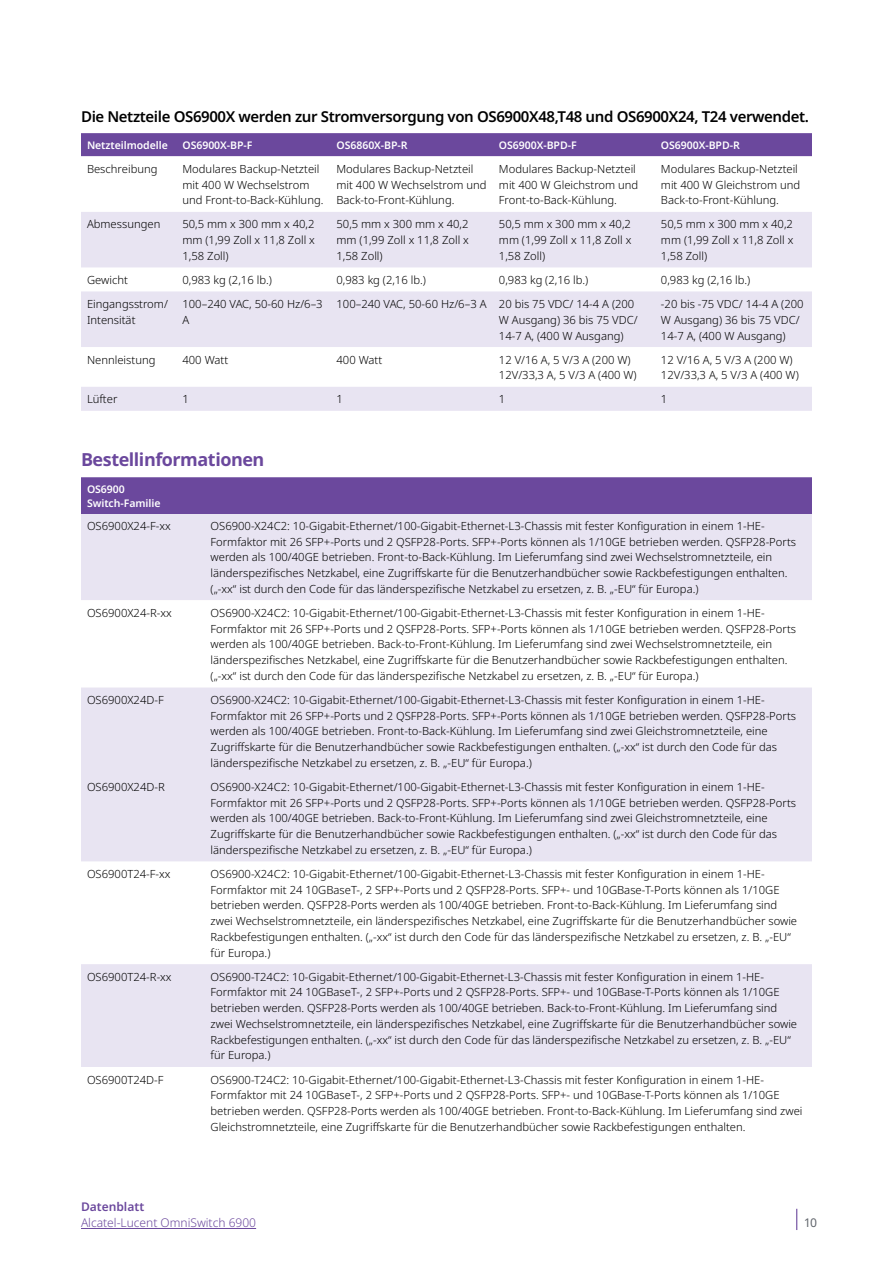
<style>
.page{position:relative;width:893px;height:1263px;background:#fff}
.page>*{position:absolute;margin:0;border:0;box-sizing:border-box;transform-origin:0 0}
.t1{font:700 18px "Noto Sans";letter-spacing:-.025em;color:#6b489d}
.t2{font:600 15px "Noto Sans";letter-spacing:-.025em;color:#000}
.t3{font:300 12px "Noto Sans";color:#6b489d}
.t4{font:600 12px "Noto Sans";color:#6b489d}
.t5{font:12px "Noto Sans";color:#5f636a}
.t6{font:300 11.25px/15.8px "Noto Sans";color:#000}
.t7{font:600 10.5px/13.5px "Noto Sans";letter-spacing:-.005em;color:#fff}
</style>
<div class="page">
<svg style="left:796px;top:1209px;width:1px;height:21px"></svg>
<hr style="left:81px;top:1228px;width:175px;height:1px;background:#6b489d">
<div style="left:81px;top:133px;width:731px;height:23px;background:#6b489d"></div>
<svg style="left:81px;top:156px;width:731px;height:1px"></svg>
<svg style="left:81px;top:212px;width:731px;height:199px;fill:#e8e4f2"></svg>
<div style="left:81px;top:477px;width:731px;height:37px;background:#6b489d"></div>
<svg style="left:81px;top:514px;width:731px;height:553px;fill:#e8e4f2"></svg>
<svg style="left:81px;top:600px;width:731px;height:87px"></svg>
<h2 class="t2" style="left:81px;top:106px;width:730px">Die Netzteile OS6900X werden zur Stromversorgung von OS6900X48,T48 und OS6900X24, T24 verwendet.</h2>
<p class="t7" style="left:87px;top:139px;width:82px">Netzteilmodelle</p>
<p class="t7" style="left:182px;top:139px;width:72px">OS6900X-BP-F</p>
<p class="t7" style="left:336px;top:139px;width:73px">OS6860X-BP-R</p>
<p class="t7" style="left:499px;top:139px;width:79px">OS6900X-BPD-F</p>
<p class="t7" style="left:661px;top:139px;width:80px">OS6900X-BPD-R</p>
<p class="t6" style="left:87px;top:161px;width:72px">Beschreibung</p>
<p class="t6" style="left:182px;top:161px;width:143px">Modulares Backup-Netzteil mit 400 W Wechselstrom und Front-to-Back-Kühlung.</p>
<p class="t6" style="left:336px;top:161px;width:151px">Modulares Backup-Netzteil mit 400 W Wechselstrom und<br>Back-to-Front-Kühlung.</p>
<p class="t6" style="left:499px;top:161px;width:141px">Modulares Backup-Netzteil mit 400 W Gleichstrom und<br>Front-to-Back-Kühlung.</p>
<p class="t6" style="left:661px;top:161px;width:141px">Modulares Backup-Netzteil mit 400 W Gleichstrom und<br>Back-to-Front-Kühlung.</p>
<p class="t6" style="left:87px;top:217px;width:75px">Abmessungen</p>
<p class="t6" style="left:182px;top:217px;width:134px;text-align:justify">50,5 mm x 300 mm x 40,2 mm (1,99 Zoll x 11,8 Zoll x 1,58 Zoll)</p>
<p class="t6" style="left:336px;top:217px;width:134px;text-align:justify">50,5 mm x 300 mm x 40,2 mm (1,99 Zoll x 11,8 Zoll x 1,58 Zoll)</p>
<p class="t6" style="left:499px;top:217px;width:134px;text-align:justify">50,5 mm x 300 mm x 40,2 mm (1,99 Zoll x 11,8 Zoll x 1,58 Zoll)</p>
<p class="t6" style="left:661px;top:217px;width:134px;text-align:justify">50,5 mm x 300 mm x 40,2 mm (1,99 Zoll x 11,8 Zoll x 1,58 Zoll)</p>
<p class="t6" style="left:87px;top:272px;width:42px">Gewicht</p>
<p class="t6" style="left:182px;top:272px;width:91px">0,983 kg (2,16 lb.)</p>
<p class="t6" style="left:336px;top:272px;width:91px">0,983 kg (2,16 lb.)</p>
<p class="t6" style="left:499px;top:272px;width:91px">0,983 kg (2,16 lb.)</p>
<p class="t6" style="left:661px;top:272px;width:91px">0,983 kg (2,16 lb.)</p>
<p class="t6" style="left:87px;top:296px;width:82px">Eingangsstrom/<br>Intensität</p>
<p class="t6" style="left:182px;top:296px;width:142px">100–240 VAC, 50-60 Hz/6–3<br>A</p>
<p class="t6" style="left:499px;top:296px;width:140px;text-indent:-162px">100–240 VAC, 50-60 Hz/6–3 A 20 bis 75 VDC/ 14-4 A (200<br>W Ausgang) 36 bis 75 VDC/<br>14-7 A, (400 W Ausgang)</p>
<p class="t6" style="left:661px;top:296px;width:144px">-20 bis -75 VDC/ 14-4 A (200<br>W Ausgang) 36 bis 75 VDC/<br>14-7 A, (400 W Ausgang)</p>
<p class="t6" style="left:87px;top:352px;width:70px">Nennleistung</p>
<p class="t6" style="left:182px;top:352px;width:47px">400 Watt</p>
<p class="t6" style="left:336px;top:352px;width:47px">400 Watt</p>
<p class="t6" style="left:499px;top:352px;width:139px">12 V/16 A, 5 V/3 A (200 W)<br>12V/33,3 A, 5 V/3 A (400 W)</p>
<p class="t6" style="left:661px;top:352px;width:139px">12 V/16 A, 5 V/3 A (200 W)<br>12V/33,3 A, 5 V/3 A (400 W)</p>
<p class="t6" style="left:87px;top:392px;width:32px">Lüfter</p>
<p class="t6" style="left:182px;top:392px;width:8px">1</p>
<p class="t6" style="left:336px;top:392px;width:8px">1</p>
<p class="t6" style="left:499px;top:392px;width:8px">1</p>
<p class="t6" style="left:661px;top:392px;width:8px">1</p>
<h1 class="t1" style="left:81px;top:447px;width:185px">Bestellinformationen</h1>
<p class="t7" style="left:87px;top:483px;width:75px">OS6900<br>Switch-Familie</p>
<p class="t6" style="left:87px;top:518px;width:85px">OS6900X24-F-xx</p>
<p class="t6" style="left:211px;top:518px;width:587px">OS6900-X24C2: 10-Gigabit-Ethernet/100-Gigabit-Ethernet-L3-Chassis mit fester Konfiguration in einem 1-HE-Formfaktor mit 26 SFP+-Ports und 2 QSFP28-Ports. SFP+-Ports können als 1/10GE betrieben werden. QSFP28-Ports werden als 100/40GE betrieben. Front-to-Back-Kühlung. Im Lieferumfang sind zwei Wechselstromnetzteile, ein länderspezifisches Netzkabel, eine Zugriffskarte für die Benutzerhandbücher sowie Rackbefestigungen enthalten. („-xx“ ist durch den Code für das länderspezifische Netzkabel zu ersetzen, z. B. „-EU“ für Europa.)</p>
<p class="t6" style="left:87px;top:605px;width:86px">OS6900X24-R-xx</p>
<p class="t6" style="left:211px;top:605px;width:587px">OS6900-X24C2: 10-Gigabit-Ethernet/100-Gigabit-Ethernet-L3-Chassis mit fester Konfiguration in einem 1-HE-Formfaktor mit 26 SFP+-Ports und 2 QSFP28-Ports. SFP+-Ports können als 1/10GE betrieben werden. QSFP28-Ports werden als 100/40GE betrieben. Back-to-Front-Kühlung. Im Lieferumfang sind zwei Wechselstromnetzteile, ein länderspezifisches Netzkabel, eine Zugriffskarte für die Benutzerhandbücher sowie Rackbefestigungen enthalten. („-xx“ ist durch den Code für das länderspezifische Netzkabel zu ersetzen, z. B. „-EU“ für Europa.)</p>
<p class="t6" style="left:87px;top:692px;width:78px">OS6900X24D-F</p>
<p class="t6" style="left:211px;top:692px;width:587px">OS6900-X24C2: 10-Gigabit-Ethernet/100-Gigabit-Ethernet-L3-Chassis mit fester Konfiguration in einem 1-HE-Formfaktor mit 26 SFP+-Ports und 2 QSFP28-Ports. SFP+-Ports können als 1/10GE betrieben werden. QSFP28-Ports werden als 100/40GE betrieben. Front-to-Back-Kühlung. Im Lieferumfang sind zwei Gleichstromnetzteile, eine Zugriffskarte für die Benutzerhandbücher sowie Rackbefestigungen enthalten. („-xx“ ist durch den Code für das länderspezifische Netzkabel zu ersetzen, z. B. „-EU“ für Europa.)</p>
<p class="t6" style="left:87px;top:779px;width:79px">OS6900X24D-R</p>
<p class="t6" style="left:211px;top:779px;width:587px">OS6900-X24C2: 10-Gigabit-Ethernet/100-Gigabit-Ethernet-L3-Chassis mit fester Konfiguration in einem 1-HE-Formfaktor mit 26 SFP+-Ports und 2 QSFP28-Ports. SFP+-Ports können als 1/10GE betrieben werden. QSFP28-Ports werden als 100/40GE betrieben. Back-to-Front-Kühlung. Im Lieferumfang sind zwei Gleichstromnetzteile, eine Zugriffskarte für die Benutzerhandbücher sowie Rackbefestigungen enthalten. („-xx“ ist durch den Code für das länderspezifische Netzkabel zu ersetzen, z. B. „-EU“ für Europa.)</p>
<p class="t6" style="left:87px;top:866px;width:85px">OS6900T24-F-xx</p>
<p class="t6" style="left:211px;top:866px;width:588px">OS6900-X24C2: 10-Gigabit-Ethernet/100-Gigabit-Ethernet-L3-Chassis mit fester Konfiguration in einem 1-HE-Formfaktor mit 24 10GBaseT-, 2 SFP+-Ports und 2 QSFP28-Ports. SFP+- und 10GBase-T-Ports können als 1/10GE betrieben werden. QSFP28-Ports werden als 100/40GE betrieben. Front-to-Back-Kühlung. Im Lieferumfang sind zwei Wechselstromnetzteile, ein länderspezifisches Netzkabel, eine Zugriffskarte für die Benutzerhandbücher sowie Rackbefestigungen enthalten. („-xx“ ist durch den Code für das länderspezifische Netzkabel zu ersetzen, z. B. „-EU“ für Europa.)</p>
<p class="t6" style="left:87px;top:969px;width:86px">OS6900T24-R-xx</p>
<p class="t6" style="left:211px;top:969px;width:588px">OS6900-T24C2: 10-Gigabit-Ethernet/100-Gigabit-Ethernet-L3-Chassis mit fester Konfiguration in einem 1-HE-Formfaktor mit 24 10GBaseT-, 2 SFP+-Ports und 2 QSFP28-Ports. SFP+- und 10GBase-T-Ports können als 1/10GE betrieben werden. QSFP28-Ports werden als 100/40GE betrieben. Back-to-Front-Kühlung. Im Lieferumfang sind zwei Wechselstromnetzteile, ein länderspezifisches Netzkabel, eine Zugriffskarte für die Benutzerhandbücher sowie Rackbefestigungen enthalten. („-xx“ ist durch den Code für das länderspezifische Netzkabel zu ersetzen, z. B. „-EU“ für Europa.)</p>
<p class="t6" style="left:87px;top:1072px;width:78px">OS6900T24D-F</p>
<p class="t6" style="left:211px;top:1072px;width:593px">OS6900-T24C2: 10-Gigabit-Ethernet/100-Gigabit-Ethernet-L3-Chassis mit fester Konfiguration in einem 1-HE-Formfaktor mit 24 10GBaseT-, 2 SFP+-Ports und 2 QSFP28-Ports. SFP+- und 10GBase-T-Ports können als 1/10GE betrieben werden. QSFP28-Ports werden als 100/40GE betrieben. Front-to-Back-Kühlung. Im Lieferumfang sind zwei Gleichstromnetzteile, eine Zugriffskarte für die Benutzerhandbücher sowie Rackbefestigungen enthalten.</p>
<p class="t4" style="left:81px;top:1198px;width:65px">Datenblatt</p>
<p class="t3" style="left:81px;top:1214px;width:177px">Alcatel-Lucent OmniSwitch 6900</p>
<p class="t5" style="left:805px;top:1214px;width:14px">10</p>
</div>
